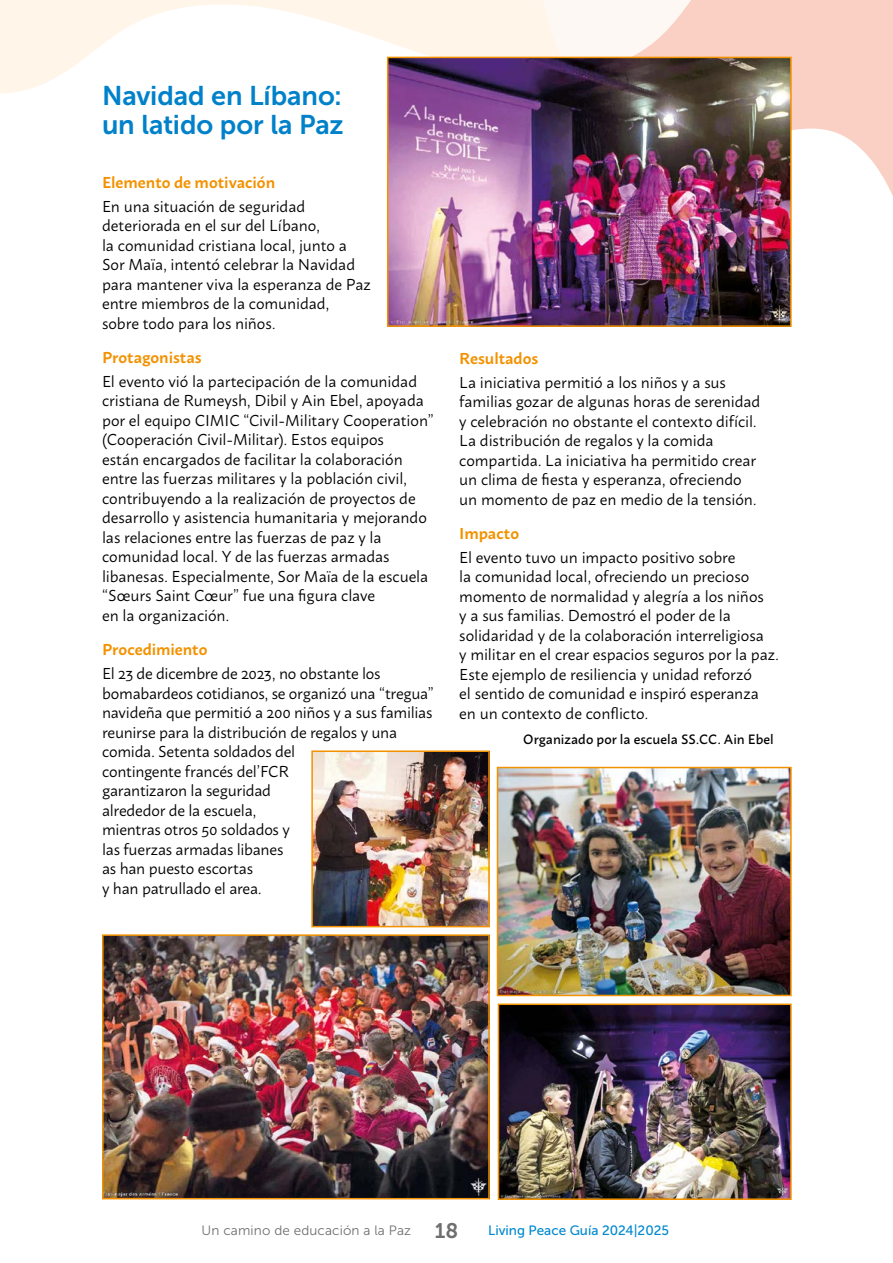
<style>
.page{position:relative;width:893px;height:1263px;background:#fff}
.page>*{position:absolute;margin:0;border:0;box-sizing:border-box;transform-origin:0 0}
.t1{font:27px/29.1px "Museo Sans 700";letter-spacing:-.005em;color:#0081c9}
.t2{font:15.75px/19.5px "Macho";letter-spacing:-.005em;color:#000}
.t3{font:600 15.75px "Macho";color:#f39200}
.t4{font:500 13.5px "Macho";letter-spacing:.01em;color:#000}
.t5{font:13.5px "Museo Sans 300";letter-spacing:.01em;color:#706f6f}
.t6{font:13.5px "Museo Sans 500";color:#0089d0}
.s1{font-family:"Museo Sans 700";font-size:21px}
</style>
<div class="page">
<svg style="left:0;top:0;width:387px;height:97px"></svg>
<svg style="left:792px;top:74px;width:101px;height:122px;fill:#fad0c5"></svg>
<svg style="left:213px;top:0;width:680px;height:74px"></svg>
<img style="left:390px;top:60px;width:399px;height:264px">
<div style="left:387px;top:57px;width:405px;height:270px;border:2px solid #f39200"></div>
<img style="left:501px;top:1006px;width:288px;height:191px">
<div style="left:498px;top:1003px;width:294px;height:197px;border:2px solid #f39200"></div>
<img style="left:314px;top:753px;width:173px;height:171px">
<div style="left:311px;top:750px;width:179px;height:177px;border:2px solid #f39200"></div>
<img style="left:105px;top:937px;width:382px;height:259px">
<div style="left:102px;top:934px;width:388px;height:265px;border:2px solid #f39200"></div>
<img style="left:500px;top:770px;width:289px;height:223px">
<div style="left:497px;top:767px;width:295px;height:229px;border:2px solid #f39200"></div>
<h1 class="t1" style="left:102px;top:81px;width:243px">Navidad en Líbano: un latido por la Paz</h1>
<p class="t3" style="left:102px;top:168px;width:175px">Elemento de motivación</p>
<p class="t2" style="left:102px;top:195px;width:270px">En una situación de seguridad deteriorada en el sur del Líbano,<br>la comunidad cristiana local, junto a Sor Maïa, intentó celebrar la Navidad para mantener viva la esperanza de Paz entre miembros de la comunidad,<br>sobre todo para los niños.</p>
<p class="t3" style="left:102px;top:343px;width:101px">Protagonistas</p>
<p class="t2" style="left:102px;top:370px;width:333px">El evento vió la partecipación de la comunidad cristiana de Rumeysh, Dibil y Ain Ebel, apoyada por el equipo CIMIC “Civil-Military Cooperation” (Cooperación Civil-Militar). Estos equipos<br>están encargados de facilitar la colaboración entre las fuerzas militares y la población civil, contribuyendo a la realización de proyectos de desarrollo y asistencia humanitaria y mejorando las relaciones entre las fuerzas de paz y la comunidad local. Y de las fuerzas armadas libanesas. Especialmente, Sor Maïa de la escuela “Sœurs Saint Cœur” fue una figura clave<br>en la organización.</p>
<p class="t3" style="left:102px;top:636px;width:107px">Procedimiento</p>
<p class="t2" style="left:102px;top:662px;width:333px">El 23 de dicembre de 2023, no obstante los bomabardeos cotidianos, se organizó una “tregua” navideña que permitió a 200 niños y a sus familias reunirse para la distribución de regalos y una comida. Setenta soldados del<br>contingente francés del’FCR<br>garantizaron la seguridad<br>alrededor de la escuela,<br>mientras otros 50 soldados y<br>las fuerzas armadas libanes<br>as han puesto escortas<br>y han patrullado el area.</p>
<p class="t3" style="left:459px;top:344px;width:81px">Resultados</p>
<p class="t2" style="left:459px;top:371px;width:303px">La iniciativa permitió a los niños y a sus familias gozar de algunas horas de serenidad y celebración no obstante el contexto difícil.<br>La distribución de regalos y la comida compartida. La iniciativa ha permitido crear un clima de fiesta y esperanza, ofreciendo un momento de paz en medio de la tensión.</p>
<p class="t3" style="left:459px;top:519px;width:61px">Impacto</p>
<p class="t2" style="left:459px;top:546px;width:321px">El evento tuvo un impacto positivo sobre<br>la comunidad local, ofreciendo un precioso momento de normalidad y alegría a los niños<br>y a sus familias. Demostró el poder de la solidaridad y de la colaboración interreligiosa<br>y militar en el crear espacios seguros por la paz.<br>Este ejemplo de resiliencia y unidad reforzó<br>el sentido de comunidad e inspiró esperanza en un contexto de conflicto.</p>
<p class="t4" style="left:523px;top:727px;width:252px">Organizado por la escuela SS.CC. Ain Ebel</p>
<p class="t5" style="left:202px;top:1223px;width:258px">Un camino de educación a la Paz <span class="s1">18</span></p>
<p class="t6" style="left:488px;top:1223px;width:182px">Living Peace Guía 2024|2025</p>
</div>
